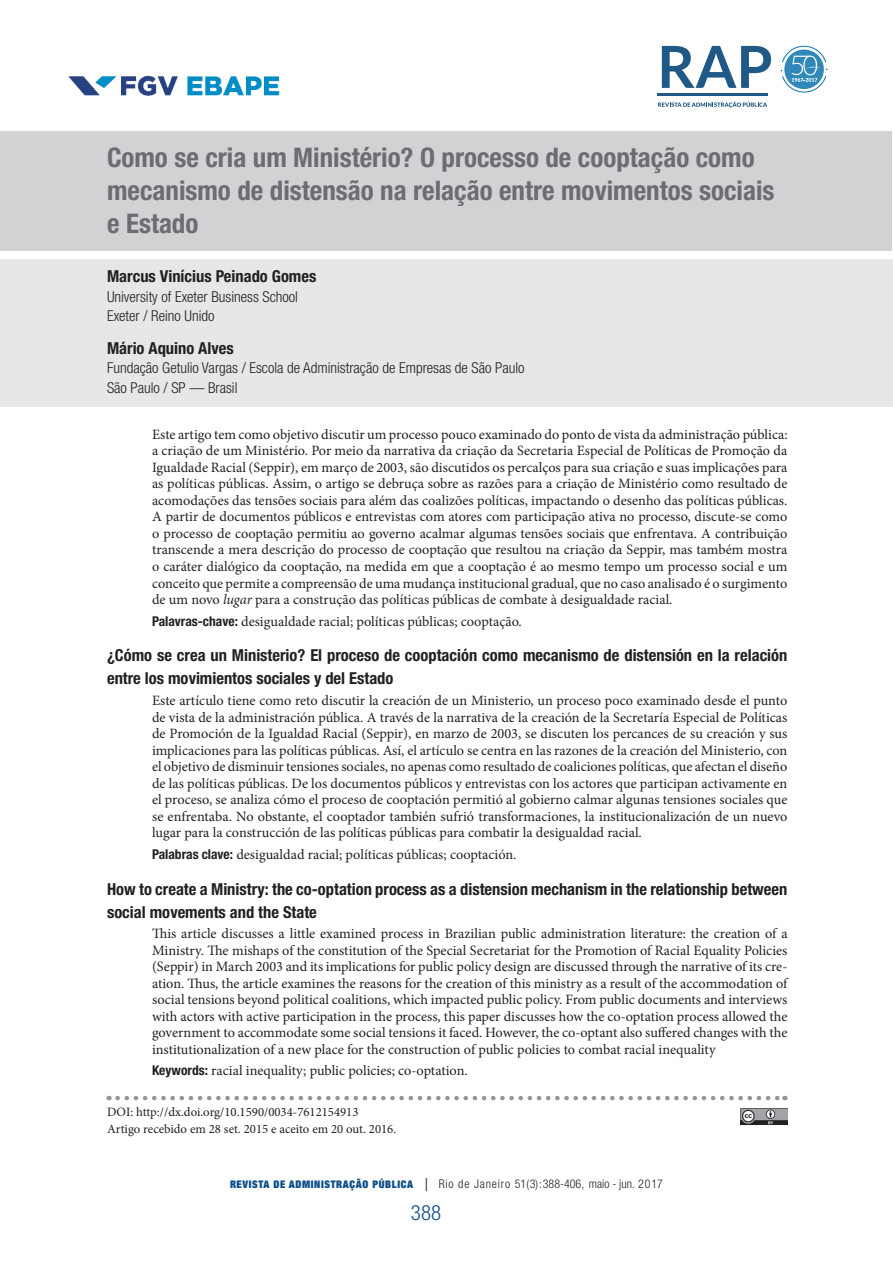
<style>
.page{position:relative;width:893px;height:1263px;background:#fff}
.page>*{position:absolute;margin:0;border:0;box-sizing:border-box;transform-origin:0 0}
.t1{font:700 condensed 27px/33px "Helvetica Neue LT Std";color:#6c6d70}
.t2{font:300 condensed 21px "Helvetica Neue LT Std";color:#0c4f89}
.t3{font:700 condensed 16.5px/23.1px "Helvetica Neue LT Std";color:#231f20}
.t4{font:300 condensed 15px/19.5px "Helvetica Neue LT Std";color:#231f20}
.t5{font:14.25px/16.5px "Minion Pro";color:#231f20;text-align:justify}
.t6{font:12.75px/16.5px "Minion Pro";color:#231f20}
.t7{font:300 condensed 12px "Helvetica Neue LT Std";letter-spacing:.035em;color:#231f20}
.s1{font-style:italic}
.s2{font-family:"Helvetica Neue LT Std";font-weight:700;font-stretch:condensed;font-size:13.5px}
.s3{font-family:"Helvetica Neue";font-weight:900;font-stretch:expanded;font-size:10.5px;color:#0c4f89}
.s4{font-size:18px}
</style>
<div class="page">
<img style="left:68px;top:75px;width:212px;height:21px">
<svg style="left:658px;top:102px;width:109px;height:6px"></svg>
<hr style="left:657px;top:94px;width:111px;height:2px;background:#205986">
<svg style="left:662px;top:46px;width:109px;height:42px"></svg>
<svg style="left:781px;top:46px;width:46px;height:47px"></svg>
<div style="left:0;top:131px;width:891px;height:120px;background:#d1d2d4"></div>
<div style="left:0;top:259px;width:893px;height:148px;background:#e6e7e9"></div>
<img style="left:740px;top:1108px;width:47px;height:17px">
<svg style="left:118px;top:1096px;width:667px;height:4px"></svg>
<h1 class="t1" style="left:107px;top:141px;width:669px">Como se cria um Ministério? O processo de cooptação como mecanismo de distensão na relação entre movimentos sociais e Estado</h1>
<p class="t3" style="left:107px;top:265px;width:211px">Marcus Vinícius Peinado Gomes</p>
<p class="t4" style="left:107px;top:287px;width:192px">University of Exeter Business School<br>Exeter / Reino Unido</p>
<p class="t3" style="left:107px;top:336px;width:128px">Mário Aquino Alves</p>
<p class="t4" style="left:107px;top:358px;width:419px">Fundação Getulio Vargas / Escola de Administração de Empresas de São Paulo<br>São Paulo / SP — Brasil</p>
<p class="t5" style="left:152px;top:426px;width:637px">Este artigo tem como objetivo discutir um processo pouco examinado do ponto de vista da administração pública: a criação de um Ministério. Por meio da narrativa da criação da Secretaria Especial de Políticas de Promoção da Igualdade Racial (Seppir), em março de 2003, são discutidos os percalços para sua criação e suas implicações para as políticas públicas. Assim, o artigo se debruça sobre as razões para a criação de Ministério como resultado de acomodações das tensões sociais para além das coalizões políticas, impactando o desenho das políticas públicas.<br>A partir de documentos públicos e entrevistas com atores com participação ativa no processo, discute-se como o processo de cooptação permitiu ao governo acalmar algumas tensões sociais que enfrentava. A contribuição transcende a mera descrição do processo de cooptação que resultou na criação da Seppir, mas também mostra o caráter dialógico da cooptação, na medida em que a cooptação é ao mesmo tempo um processo social e um conceito que permite a compreensão de uma mudança institucional gradual, que no caso analisado é o surgimento de um novo <span class="s1">lugar</span> para a construção das políticas públicas de combate à desigualdade racial.</p>
<p class="t5" style="left:152px;top:613px;width:371px"><span class="s2">Palavras-chave:</span> desigualdade racial; políticas públicas; cooptação.</p>
<p class="t3" style="left:107px;top:644px;width:682px">¿Cómo se crea un Ministerio? El proceso de cooptación como mecanismo de distensión en la relación entre los movimientos sociales y del Estado</p>
<p class="t5" style="left:152px;top:692px;width:637px">Este artículo tiene como reto discutir la creación de un Ministerio, un proceso poco examinado desde el punto de vista de la administración pública. A través de la narrativa de la creación de la Secretaría Especial de Políticas de Promoción de la Igualdad Racial (Seppir), en marzo de 2003, se discuten los percances de su creación y sus implicaciones para las políticas públicas. Así, el artículo se centra en las razones de la creación del Ministerio, con el objetivo de disminuir tensiones sociales, no apenas como resultado de coaliciones políticas, que afectan el diseño de las políticas públicas. De los documentos públicos y entrevistas con los actores que participan activamente en el proceso, se analiza cómo el proceso de cooptación permitió al gobierno calmar algunas tensiones sociales que se enfrentaba. No obstante, el cooptador también sufrió transformaciones, la institucionalización de un nuevo lugar para la construcción de las políticas públicas para combatir la desigualdad racial.</p>
<p class="t5" style="left:152px;top:846px;width:366px"><span class="s2">Palabras clave:</span> desigualdad racial; políticas públicas; cooptación.</p>
<p class="t3" style="left:107px;top:877px;width:682px">How to create a Ministry: the co-optation process as a distension mechanism in the relationship between social movements and the State</p>
<p class="t5" style="left:152px;top:926px;width:637px">This article discusses a little examined process in Brazilian public administration literature: the creation of a Ministry. The mishaps of the constitution of the Special Secretariat for the Promotion of Racial Equality Policies (Seppir) in March 2003 and its implications for public policy design are discussed through the narrative of its cre&shy;ation. Thus, the article examines the reasons for the creation of this ministry as a result of the accommodation of social tensions beyond political coalitions, which impacted public policy. From public documents and interviews with actors with active participation in the process, this paper discusses how the co-optation process allowed the government to accommodate some social tensions it faced. However, the co-optant also suffered changes with the institutionalization of a new place for the construction of public policies to combat racial inequality</p>
<p class="t5" style="left:152px;top:1063px;width:317px"><span class="s2">Keywords:</span> racial inequality; public policies; co-optation.</p>
<p class="t6" style="left:107px;top:1104px;width:291px">DOI: http://dx.doi.org/10.1590/0034-7612154913<br>Artigo recebido em 28 set. 2015 e aceito em 20 out. 2016.</p>
<p class="t7" style="left:230px;top:1176px;width:434px"><span class="s3">REVISTA DE ADMINISTRAÇÃO PÚBLICA</span> <span class="s4">|</span> Rio de Janeiro 51(3):388-406, maio - jun. 2017</p>
<h2 class="t2" style="left:411px;top:1200px;width:32px">388</h2>
</div>
